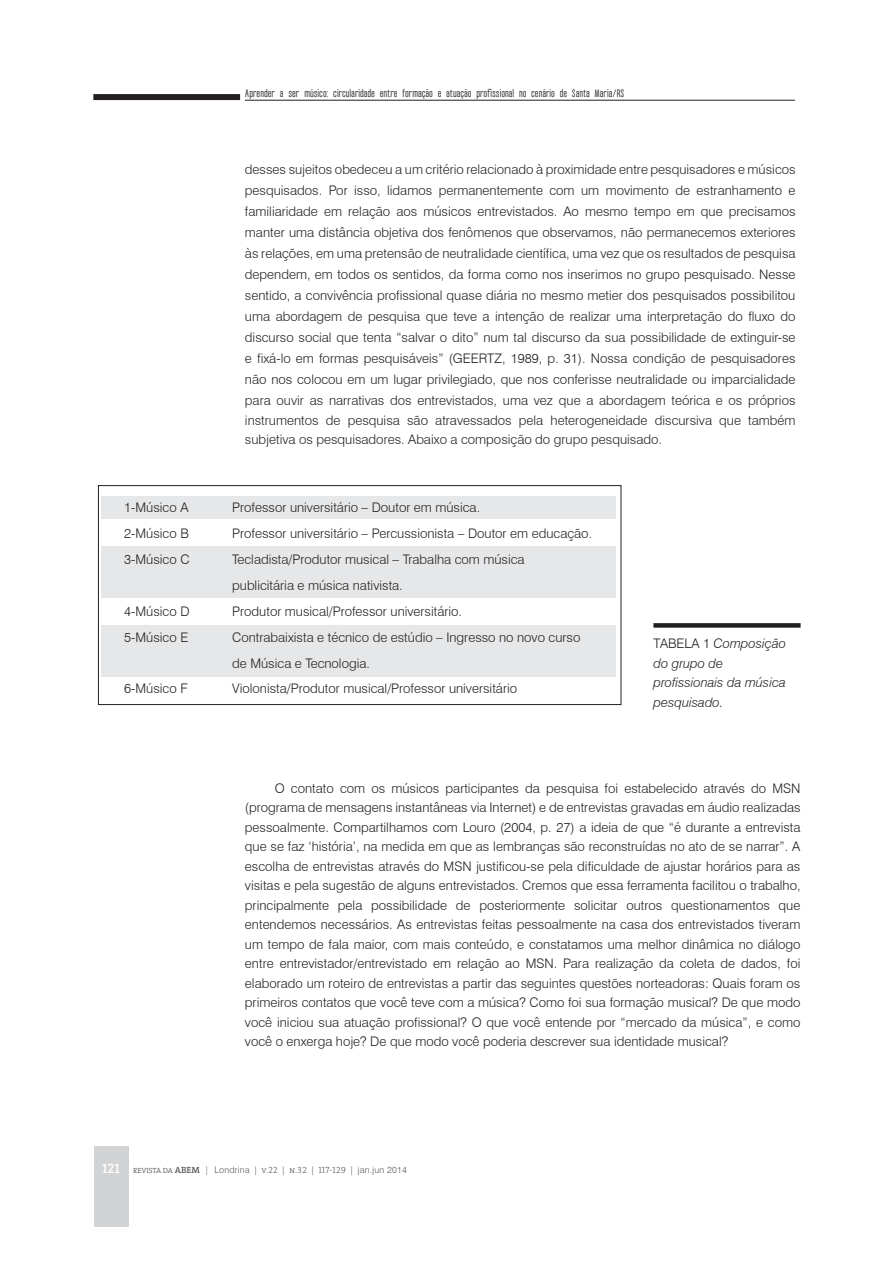
<style>
.page{position:relative;width:893px;height:1263px;background:#fff}
.page>*{position:absolute;margin:0;border:0;box-sizing:border-box;transform-origin:0 0}
.t1{font:300 13.2px/19.5px "Swiss 721 BT";color:#231f20}
.t2{font:italic 300 13.2px/19.5px "Swiss 721 BT";color:#231f20}
.t3{font:9px "Wearetrippin Short";color:#231f20}
.t4{font:300 9px "Swiss 721 BT";letter-spacing:.02em;color:#58595b}
.s1{font-style:normal}
.s2{font-family:"The Serif Semi Bold Caps";font-weight:400;font-size:13.5px;color:#fff}
.s3{font-family:"The Serif";font-size:7.5px}
.s4{font-family:"The Serif";font-weight:600}
.s5{font-family:"The Serif Light Caps";font-weight:400}
</style>
<div class="page">
<hr style="left:245px;top:100px;width:550px;height:1px;background:#231f20">
<div style="left:93px;top:94px;width:147px;height:6px;background:#231f20"></div>
<div style="left:94px;top:1146px;width:34px;height:81px;background:#d1d3d4"></div>
<div style="left:102px;top:497px;width:514px;height:22px;background:#e6e7e8"></div>
<div style="left:102px;top:547px;width:514px;height:51px;background:#e6e7e8"></div>
<div style="left:102px;top:625px;width:514px;height:51px;background:#e6e7e8"></div>
<div style="left:98px;top:485px;width:523px;height:220px;border:1px solid #231f20"></div>
<div style="left:653px;top:623px;width:147px;height:5px;background:#231f20"></div>
<p class="t3" style="left:245px;top:89px;width:381px">Aprender a ser músico: circularidade entre formação e atuação profissional no cenário de Santa Maria/RS</p>
<p class="t1" style="left:245px;top:159px;width:552px;line-height:21px;text-align:justify">desses sujeitos obedeceu a um critério relacionado à proximidade entre pesquisadores e músicos pesquisados. Por isso, lidamos permanentemente com um movimento de estranhamento e familiaridade em relação aos músicos entrevistados. Ao mesmo tempo em que precisamos manter uma distância objetiva dos fenômenos que observamos, não permanecemos exteriores às relações, em uma pretensão de neutralidade científica, uma vez que os resultados de pesquisa dependem, em todos os sentidos, da forma como nos inserimos no grupo pesquisado. Nesse sentido, a convivência profissional quase diária no mesmo metier dos pesquisados possibilitou uma abordagem de pesquisa que teve a intenção de realizar uma interpretação do fluxo do discurso social que tenta “salvar o dito” num tal discurso da sua possibilidade de extinguir-se e fixá-lo em formas pesquisáveis” (GEERTZ, 1989, p. 31). Nossa condição de pesquisadores não nos colocou em um lugar privilegiado, que nos conferisse neutralidade ou imparcialidade para ouvir as narrativas dos entrevistados, uma vez que a abordagem teórica e os próprios</p>
<p class="t1" style="left:245px;top:410px;width:552px">instrumentos de pesquisa são atravessados pela heterogeneidade discursiva que também subjetiva os pesquisadores. Abaixo a composição do grupo pesquisado.</p>
<p class="t1" style="left:124px;top:498px;width:66px">1-Músico A</p>
<p class="t1" style="left:232px;top:498px;width:249px">Professor universitário – Doutor em música.</p>
<p class="t1" style="left:124px;top:524px;width:66px">2-Músico B</p>
<p class="t1" style="left:232px;top:524px;width:361px">Professor universitário – Percussionista – Doutor em educação.</p>
<p class="t1" style="left:124px;top:549px;width:67px">3-Músico C</p>
<p class="t1" style="left:232px;top:546px;width:294px;line-height:25.8px">Tecladista/Produtor musical – Trabalha com música publicitária e música nativista.</p>
<p class="t1" style="left:124px;top:601px;width:67px">4-Músico D</p>
<p class="t1" style="left:232px;top:601px;width:231px">Produtor musical/Professor universitário.</p>
<p class="t1" style="left:124px;top:627px;width:66px">5-Músico E</p>
<p class="t1" style="left:232px;top:624px;width:350px;line-height:25.8px">Contrabaixista e técnico de estúdio – Ingresso no novo curso de Música e Tecnologia.</p>
<p class="t1" style="left:124px;top:679px;width:65px">6-Músico F</p>
<p class="t1" style="left:232px;top:679px;width:286px">Violonista/Produtor musical/Professor universitário</p>
<p class="t2" style="left:653px;top:634px;width:134px"><span class="s1">TABELA 1</span> Composição do grupo de profissionais da música pesquisado.</p>
<p class="t1" style="left:245px;top:778px;width:557px;text-align:justify;text-indent:30px">O contato com os músicos participantes da pesquisa foi estabelecido através do MSN (programa de mensagens instantâneas via Internet) e de entrevistas gravadas em áudio realizadas pessoalmente. Compartilhamos com Louro (2004, p. 27) a ideia de que “é durante a entrevista que se faz ‘história’, na medida em que as lembranças são reconstruídas no ato de se narrar”. A escolha de entrevistas através do MSN justificou-se pela dificuldade de ajustar horários para as visitas e pela sugestão de alguns entrevistados. Cremos que essa ferramenta facilitou o trabalho, principalmente pela possibilidade de posteriormente solicitar outros questionamentos que entendemos necessários. As entrevistas feitas pessoalmente na casa dos entrevistados tiveram um tempo de fala maior, com mais conteúdo, e constatamos uma melhor dinâmica no diálogo entre entrevistador/entrevistado em relação ao MSN. Para realização da coleta de dados, foi elaborado um roteiro de entrevistas a partir das seguintes questões norteadoras: Quais foram os primeiros contatos que você teve com a música? Como foi sua formação musical? De que modo você iniciou sua atuação profissional? O que você entende por “mercado da música”, e como você o enxerga hoje? De que modo você poderia descrever sua identidade musical?</p>
<p class="t4" style="left:102px;top:1164px;width:306px"><span class="s2">121</span> <span class="s3">REVISTA DA</span> <span class="s4">ABEM</span> | Londrina <span class="s5">| v.22 | n.32 | 117-129 |</span> jan.jun 2014</p>
</div>
